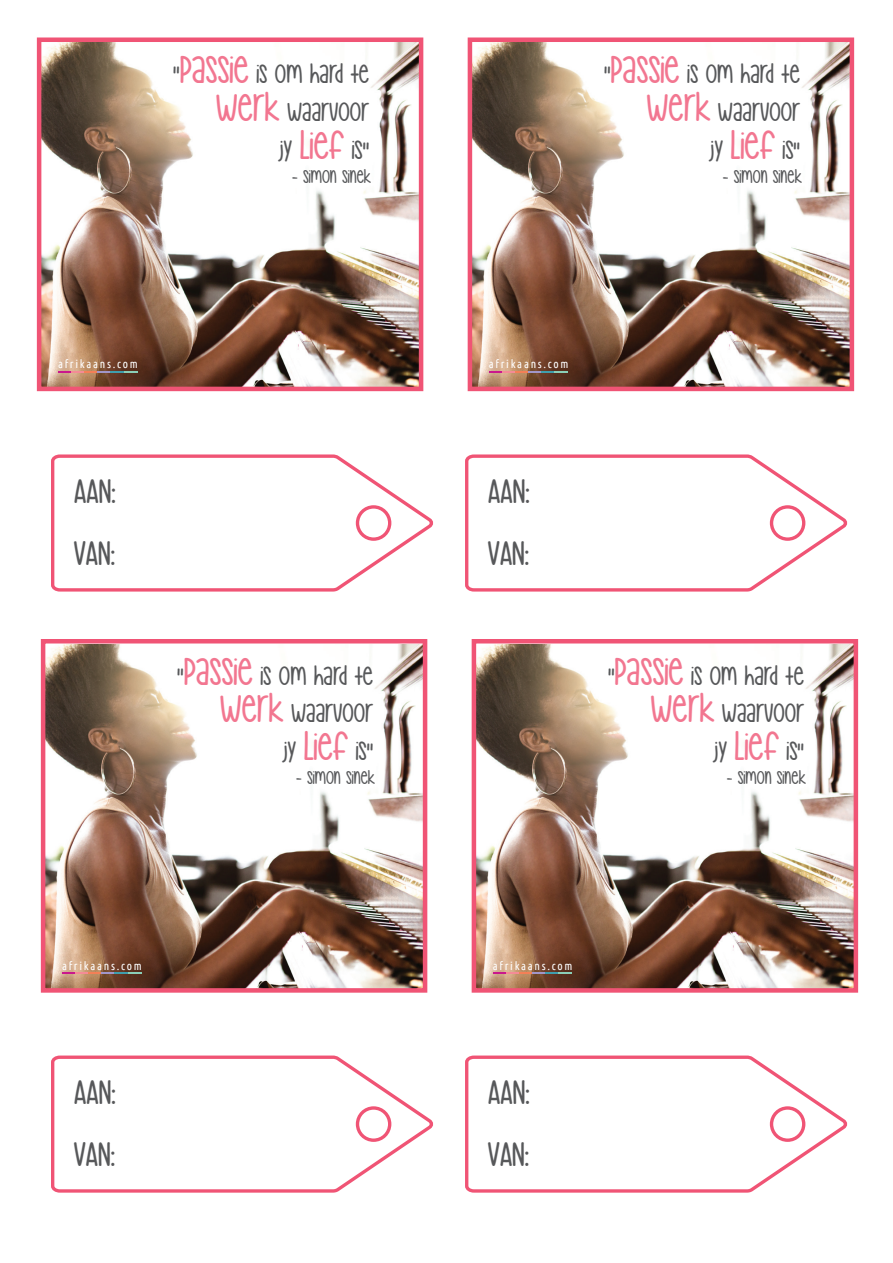
<style>
.page{position:relative;width:893px;height:1263px;background:#fff}
.page>*{position:absolute;margin:0;border:0;box-sizing:border-box;transform-origin:0 0}
.t1{font:34.35px/61.3px "Mf Hey Pretty Girl";color:#57585a}
.t2{font:26.55px/37.7px "Mf Hey Pretty Girl";color:#57585a;text-align:right}
.t3{font:18.6px "Mf Hey Pretty Girl";color:#57585a}
.t4{font:11.4px "Ubuntu Condensed";letter-spacing:.15em;color:#fff}
.s1{font-size:38.85px;color:#f27690}
</style>
<div class="page">
<svg style="left:51px;top:454px;width:382px;height:138px"></svg>
<div style="left:368px;top:505px;width:50px;height:35px;background:#fff;border-radius:50%"></div>
<div style="left:356px;top:505px;width:35px;height:36px;border:3px solid #f05475;border-radius:50%"></div>
<svg style="left:51px;top:1055px;width:382px;height:138px"></svg>
<div style="left:368px;top:1106px;width:50px;height:35px;background:#fff;border-radius:50%"></div>
<div style="left:356px;top:1106px;width:35px;height:36px;border:3px solid #f05475;border-radius:50%"></div>
<svg style="left:465px;top:454px;width:383px;height:138px"></svg>
<div style="left:782px;top:505px;width:50px;height:35px;background:#fff;border-radius:50%"></div>
<div style="left:770px;top:505px;width:35px;height:36px;border:3px solid #f05475;border-radius:50%"></div>
<svg style="left:465px;top:1055px;width:383px;height:138px"></svg>
<div style="left:782px;top:1106px;width:50px;height:35px;background:#fff;border-radius:50%"></div>
<div style="left:770px;top:1106px;width:35px;height:36px;border:3px solid #f05475;border-radius:50%"></div>
<img style="left:43px;top:44px;width:374px;height:341px">
<svg style="left:59px;top:371px;width:78px;height:2px"></svg>
<div style="left:37px;top:38px;width:386px;height:353px;border:5px solid #f05475"></div>
<img style="left:474px;top:44px;width:374px;height:341px">
<svg style="left:489px;top:371px;width:79px;height:2px"></svg>
<div style="left:468px;top:38px;width:386px;height:353px;border:5px solid #f05475"></div>
<img style="left:47px;top:645px;width:374px;height:342px">
<svg style="left:63px;top:972px;width:78px;height:2px"></svg>
<div style="left:41px;top:639px;width:386px;height:354px;border:5px solid #f05475"></div>
<img style="left:478px;top:645px;width:374px;height:342px">
<svg style="left:493px;top:972px;width:79px;height:2px"></svg>
<div style="left:472px;top:639px;width:386px;height:354px;border:5px solid #f05475"></div>
<p class="t2" style="left:173px;top:56px;width:197px">"<span class="s1">PASSIE</span> IS OM HARD TE<br><span class="s1">WERK</span> WAARVOOR<br>JY <span class="s1">LIEF</span> IS"</p>
<p class="t3" style="left:292px;top:165px;width:81px">- SIMON SINEK</p>
<p class="t2" style="left:604px;top:56px;width:197px">"<span class="s1">PASSIE</span> IS OM HARD TE<br><span class="s1">WERK</span> WAARVOOR<br>JY <span class="s1">LIEF</span> IS"</p>
<p class="t3" style="left:723px;top:165px;width:81px">- SIMON SINEK</p>
<p class="t4" style="left:58px;top:357px;width:81px">afrikaans.com</p>
<p class="t4" style="left:489px;top:357px;width:81px">afrikaans.com</p>
<p class="t1" style="left:74px;top:461px;width:43px">AAN:<br>VAN:</p>
<p class="t1" style="left:488px;top:461px;width:43px">AAN:<br>VAN:</p>
<p class="t2" style="left:177px;top:657px;width:197px">"<span class="s1">PASSIE</span> IS OM HARD TE<br><span class="s1">WERK</span> WAARVOOR<br>JY <span class="s1">LIEF</span> IS"</p>
<p class="t3" style="left:296px;top:767px;width:81px">- SIMON SINEK</p>
<p class="t2" style="left:608px;top:657px;width:197px">"<span class="s1">PASSIE</span> IS OM HARD TE<br><span class="s1">WERK</span> WAARVOOR<br>JY <span class="s1">LIEF</span> IS"</p>
<p class="t3" style="left:727px;top:767px;width:81px">- SIMON SINEK</p>
<p class="t4" style="left:62px;top:958px;width:81px">afrikaans.com</p>
<p class="t4" style="left:493px;top:958px;width:81px">afrikaans.com</p>
<p class="t1" style="left:74px;top:1062px;width:43px">AAN:<br>VAN:</p>
<p class="t1" style="left:488px;top:1062px;width:43px">AAN:<br>VAN:</p>
</div>
